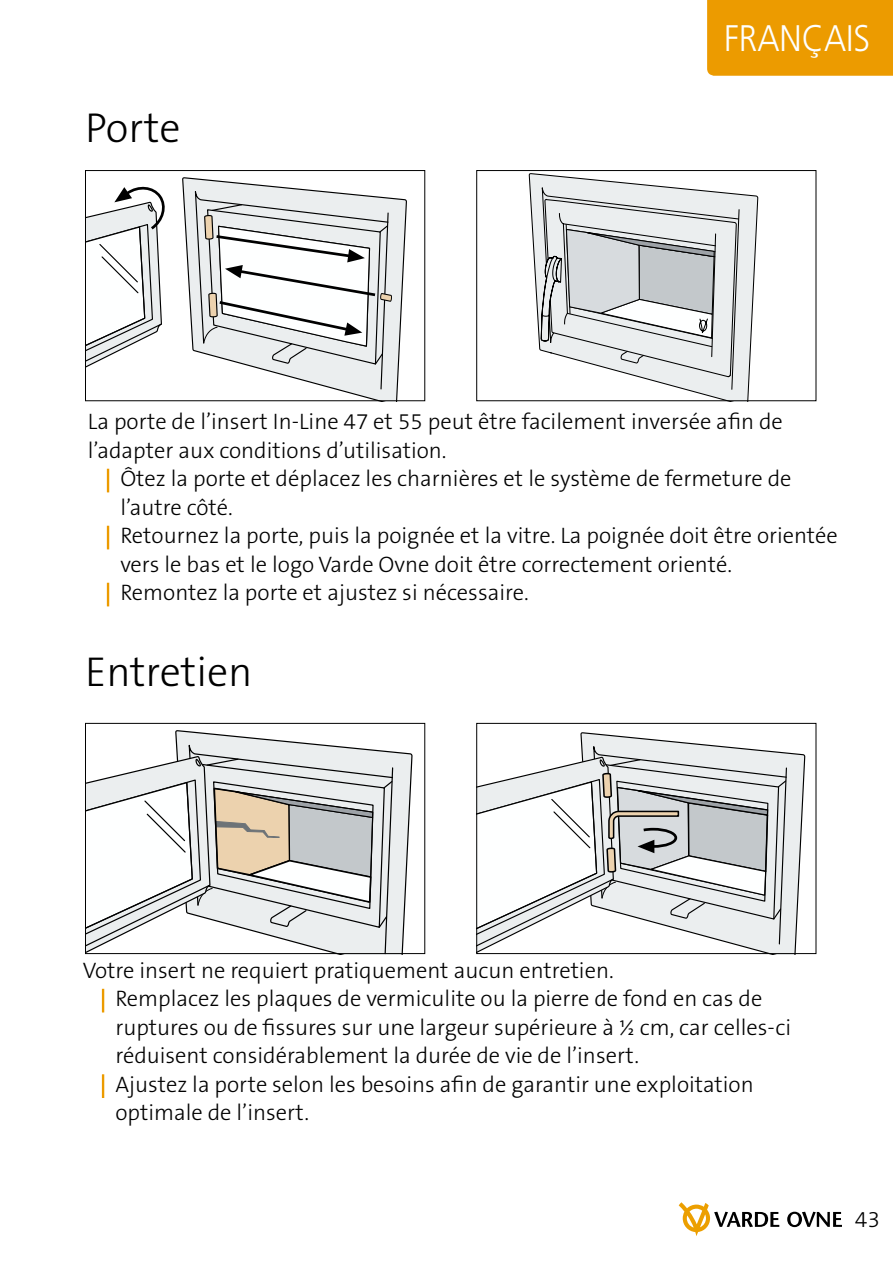
<style>
.page{position:relative;width:893px;height:1263px;background:#fff}
.page>*{position:absolute;margin:0;border:0;box-sizing:border-box;transform-origin:0 0}
.t1{font:300 42px "The Sans B3";color:#000}
.t2{font:300 36.9px "Frutiger LT Std";color:#feffff;scale:.9 1}
.t3{font:300 22.8px "The Sans B3";color:#000}
.t4{font:300 22.5px/28.5px "The Sans B3";color:#000}
.s1{color:#ec9b00}
</style>
<div class="page">
<svg style="left:679px;top:1202px;width:100px;height:34px"></svg>
<svg style="left:787px;top:1212px;width:55px;height:15px"></svg>
<div style="left:707px;top:0;width:186px;height:76px;background:#ec9b00"></div>
<div style="left:102px;top:989px;width:2px;height:23px;border:1px solid #ec9b00"></div>
<div style="left:102px;top:1074px;width:2px;height:24px;border:1px solid #ec9b00"></div>
<div style="left:107px;top:469px;width:2px;height:23px;border:1px solid #ec9b00"></div>
<div style="left:107px;top:526px;width:2px;height:23px;border:1px solid #ec9b00"></div>
<div style="left:107px;top:583px;width:2px;height:23px;border:1px solid #ec9b00"></div>
<svg style="left:182px;top:177px;width:225px;height:222px"></svg>
<svg style="left:192px;top:177px;width:201px;height:213px"></svg>
<svg style="left:87px;top:186px;width:78px;height:181px"></svg>
<div style="left:85px;top:170px;width:340px;height:231px;border:1px solid #000"></div>
<svg style="left:529px;top:173px;width:229px;height:226px"></svg>
<svg style="left:539px;top:173px;width:201px;height:226px"></svg>
<div style="left:476px;top:170px;width:340px;height:231px;border:1px solid #000"></div>
<svg style="left:394px;top:751px;width:19px;height:201px"></svg>
<svg style="left:87px;top:730px;width:307px;height:222px"></svg>
<div style="left:85px;top:723px;width:340px;height:231px;border:1px solid #000"></div>
<svg style="left:788px;top:752px;width:18px;height:200px"></svg>
<svg style="left:478px;top:732px;width:310px;height:220px"></svg>
<div style="left:476px;top:723px;width:340px;height:231px;border:1px solid #000"></div>
<h1 class="t1" style="left:85px;top:106px;width:97px">Porte</h1>
<h2 class="t2" style="left:724px;top:18px;width:22px">FRAN</h2>
<h2 class="t2" style="left:802px;top:18px;width:77px">ÇAIS</h2>
<p class="t4" style="left:88px;top:408px;width:697px">La porte de l’insert In-Line 47 et 55 peut être facilement inversée afin de l’adapter aux conditions d’utilisation.</p>
<p class="t4" style="left:105px;top:465px;width:688px"><span class="s1">|</span> Ôtez la porte et déplacez les charnières et le système de fermeture de</p>
<p class="t4" style="left:120px;top:494px;width:114px">l’autre côté.</p>
<p class="t4" style="left:105px;top:522px;width:734px"><span class="s1">|</span> Retournez la porte, puis la poignée et la vitre. La poignée doit être orientée</p>
<p class="t4" style="left:120px;top:551px;width:613px">vers le bas et le logo Varde Ovne doit être correctement orienté.</p>
<p class="t4" style="left:105px;top:579px;width:425px"><span class="s1">|</span> Remontez la porte et ajustez si nécessaire.</p>
<h1 class="t1" style="left:85px;top:650px;width:169px">Entretien</h1>
<p class="t4" style="left:83px;top:957px;width:532px">Votre insert ne requiert pratiquement aucun entretien.</p>
<p class="t4" style="left:100px;top:985px;width:664px"><span class="s1">|</span> Remplacez les plaques de vermiculite ou la pierre de fond en cas de</p>
<p class="t4" style="left:115px;top:1014px;width:677px">ruptures ou de fissures sur une largeur supérieure à ½ cm, car celles-ci</p>
<p class="t4" style="left:115px;top:1042px;width:525px">réduisent considérablement la durée de vie de l’insert.</p>
<p class="t4" style="left:100px;top:1071px;width:655px"><span class="s1">|</span> Ajustez la porte selon les besoins afin de garantir une exploitation</p>
<p class="t4" style="left:115px;top:1099px;width:195px">optimale de l’insert.</p>
<p class="t3" style="left:855px;top:1207px;width:27px">43</p>
</div>
